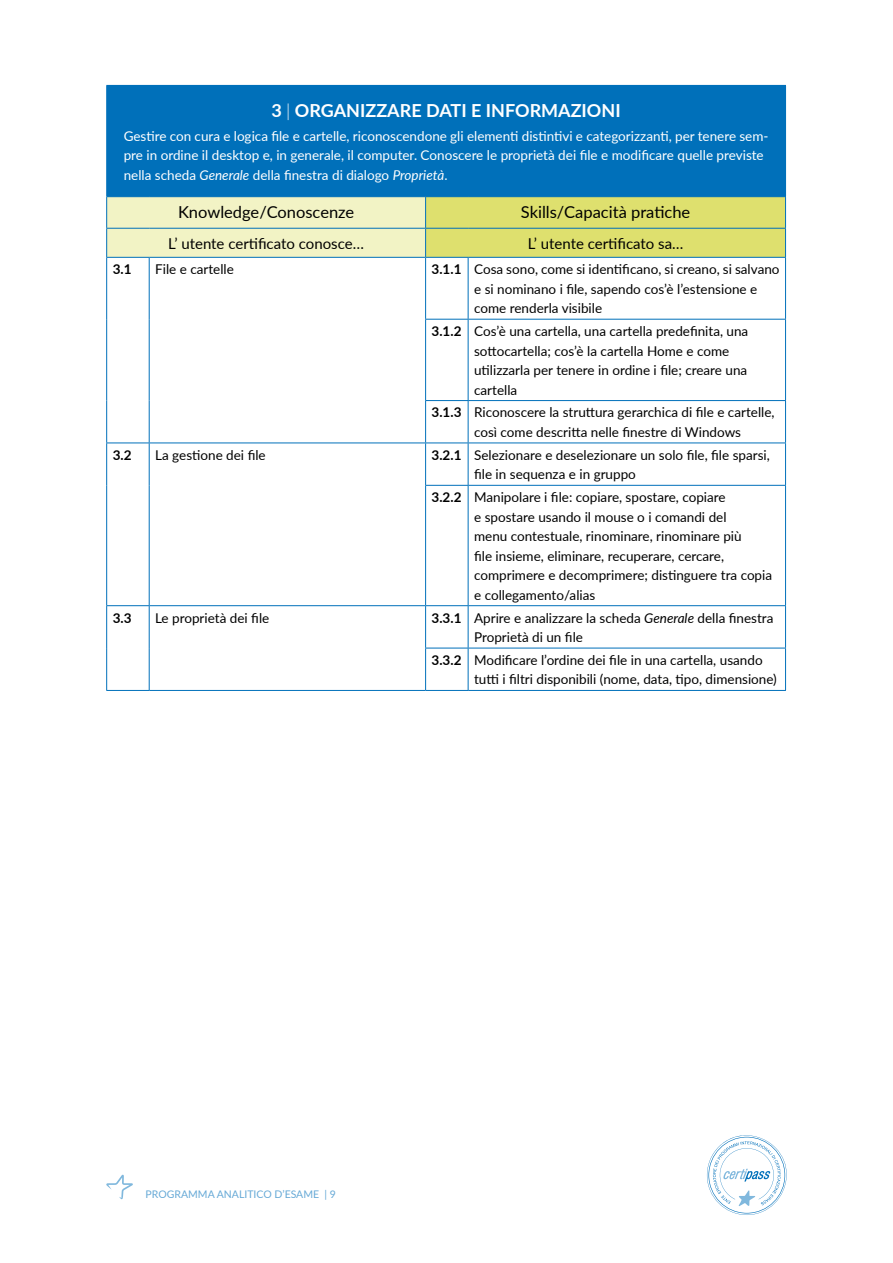
<style>
.page{position:relative;width:893px;height:1263px;background:#fff}
.page>*{position:absolute;margin:0;border:0;box-sizing:border-box;transform-origin:0 0}
.t1{font:700 18px "Lato";color:#fff}
.t2{font:16.5px "Lato";color:#000}
.t3{font:15px "Lato";color:#000}
.t4{font:13.5px/19.5px "Lato";color:#000}
.t5{font:13.5px/19.5px "Lato";color:#fff}
.t6{font:700 13.5px "Lato";color:#000}
.t7{font:10.5px "Lato";color:#66a9d6}
.s1{font-weight:300}
.s2{font-style:italic}
.s3{font-weight:700}
</style>
<div class="page">
<svg style="left:707px;top:1135px;width:80px;height:80px"></svg>
<svg style="left:106px;top:1174px;width:27px;height:25px"></svg>
<div style="left:107px;top:85px;width:678px;height:112px;background:#0070ba"></div>
<hr style="left:106px;top:85px;width:43px;height:1px;background:#0070ba">
<hr style="left:106px;top:86px;width:1px;height:110px;background:#0070ba">
<hr style="left:468px;top:85px;width:318px;height:1px;background:#0070ba">
<hr style="left:785px;top:86px;width:1px;height:110px;background:#0070ba">
<hr style="left:106px;top:196px;width:43px;height:1px;background:#0070ba">
<hr style="left:468px;top:196px;width:318px;height:1px;background:#0070ba">
<svg style="left:106px;top:197px;width:680px;height:60px;background:#dee497"></svg>
<hr style="left:106px;top:257px;width:43px;height:1px;background:#0070ba">
<hr style="left:106px;top:258px;width:1px;height:61px;background:#0070ba">
<hr style="left:149px;top:257px;width:277px;height:1px;background:#0070ba">
<hr style="left:149px;top:258px;width:1px;height:61px;background:#0070ba">
<hr style="left:106px;top:319px;width:1px;height:82px;background:#0070ba">
<hr style="left:149px;top:319px;width:1px;height:82px;background:#0070ba">
<hr style="left:106px;top:401px;width:1px;height:42px;background:#0070ba">
<hr style="left:149px;top:401px;width:1px;height:42px;background:#0070ba">
<hr style="left:426px;top:257px;width:42px;height:1px;background:#0070ba">
<hr style="left:425px;top:258px;width:1px;height:61px;background:#0070ba">
<hr style="left:468px;top:257px;width:318px;height:1px;background:#0070ba">
<hr style="left:468px;top:258px;width:1px;height:61px;background:#0070ba">
<hr style="left:785px;top:258px;width:1px;height:61px;background:#0070ba">
<hr style="left:425px;top:319px;width:43px;height:1px;background:#0070ba">
<hr style="left:425px;top:320px;width:1px;height:80px;background:#0070ba">
<hr style="left:468px;top:319px;width:318px;height:1px;background:#0070ba">
<hr style="left:468px;top:320px;width:1px;height:80px;background:#0070ba">
<hr style="left:785px;top:320px;width:1px;height:80px;background:#0070ba">
<hr style="left:425px;top:400px;width:43px;height:1px;background:#0070ba">
<hr style="left:425px;top:401px;width:1px;height:42px;background:#0070ba">
<hr style="left:468px;top:400px;width:318px;height:1px;background:#0070ba">
<hr style="left:468px;top:401px;width:1px;height:42px;background:#0070ba">
<hr style="left:785px;top:401px;width:1px;height:42px;background:#0070ba">
<hr style="left:106px;top:443px;width:43px;height:1px;background:#0070ba">
<hr style="left:106px;top:443px;width:1px;height:42px;background:#0070ba">
<hr style="left:149px;top:443px;width:277px;height:1px;background:#0070ba">
<hr style="left:149px;top:443px;width:1px;height:42px;background:#0070ba">
<hr style="left:106px;top:485px;width:1px;height:120px;background:#0070ba">
<hr style="left:149px;top:485px;width:1px;height:120px;background:#0070ba">
<hr style="left:426px;top:443px;width:42px;height:1px;background:#0070ba">
<hr style="left:425px;top:443px;width:1px;height:42px;background:#0070ba">
<hr style="left:468px;top:443px;width:318px;height:1px;background:#0070ba">
<hr style="left:468px;top:443px;width:1px;height:42px;background:#0070ba">
<hr style="left:785px;top:443px;width:1px;height:42px;background:#0070ba">
<hr style="left:425px;top:485px;width:43px;height:1px;background:#0070ba">
<hr style="left:425px;top:486px;width:1px;height:119px;background:#0070ba">
<hr style="left:468px;top:485px;width:318px;height:1px;background:#0070ba">
<hr style="left:468px;top:486px;width:1px;height:119px;background:#0070ba">
<hr style="left:785px;top:486px;width:1px;height:119px;background:#0070ba">
<hr style="left:106px;top:605px;width:43px;height:1px;background:#0070ba">
<hr style="left:106px;top:606px;width:1px;height:42px;background:#0070ba">
<hr style="left:149px;top:605px;width:277px;height:1px;background:#0070ba">
<hr style="left:149px;top:606px;width:1px;height:42px;background:#0070ba">
<hr style="left:106px;top:648px;width:1px;height:42px;background:#0070ba">
<hr style="left:149px;top:648px;width:1px;height:42px;background:#0070ba">
<hr style="left:106px;top:690px;width:43px;height:1px;background:#0070ba">
<hr style="left:149px;top:690px;width:277px;height:1px;background:#0070ba">
<hr style="left:426px;top:605px;width:42px;height:1px;background:#0070ba">
<hr style="left:425px;top:606px;width:1px;height:42px;background:#0070ba">
<hr style="left:468px;top:605px;width:318px;height:1px;background:#0070ba">
<hr style="left:468px;top:606px;width:1px;height:42px;background:#0070ba">
<hr style="left:785px;top:606px;width:1px;height:42px;background:#0070ba">
<hr style="left:425px;top:648px;width:43px;height:1px;background:#0070ba">
<hr style="left:425px;top:648px;width:1px;height:42px;background:#0070ba">
<hr style="left:468px;top:648px;width:318px;height:1px;background:#0070ba">
<hr style="left:468px;top:648px;width:1px;height:42px;background:#0070ba">
<hr style="left:785px;top:648px;width:1px;height:42px;background:#0070ba">
<hr style="left:426px;top:690px;width:42px;height:1px;background:#0070ba">
<hr style="left:468px;top:690px;width:318px;height:1px;background:#0070ba">
<h1 class="t1" style="left:271px;top:97px;width:351px">3 <span class="s1">|</span> ORGANIZZARE DATI E INFORMAZIONI</h1>
<p class="t5" style="left:124px;top:125px;width:646px">Gestire con cura e logica file e cartelle, riconoscendone gli elementi distintivi e categorizzanti, per tenere sem&shy;pre in ordine il desktop e, in generale, il computer. Conoscere le proprietà dei file e modificare quelle previste nella scheda <span class="s2">Generale</span> della finestra di dialogo <span class="s2">Proprietà</span>.</p>
<p class="t2" style="left:178px;top:201px;width:178px">Knowledge/Conoscenze</p>
<p class="t2" style="left:521px;top:201px;width:171px">Skills/Capacità pratiche</p>
<p class="t3" style="left:168px;top:233px;width:197px">L’ utente certificato conosce…</p>
<p class="t3" style="left:528px;top:233px;width:157px">L’ utente certificato sa…</p>
<p class="t6" style="left:113px;top:259px;width:20px">3.1</p>
<p class="t4" style="left:155px;top:259px;width:80px">File e cartelle</p>
<p class="t4" style="left:474px;top:259px;width:307px;text-indent:-43px"><span class="s3">3.1.1</span> Cosa sono, come si identificano, si creano, si salvano e si nominano i file, sapendo cos’è l’estensione e come renderla visibile</p>
<p class="t4" style="left:474px;top:321px;width:276px;text-indent:-43px"><span class="s3">3.1.2</span> Cos’è una cartella, una cartella predefinita, una sottocartella; cos’è la cartella Home e come utilizzarla per tenere in ordine i file; creare una cartella</p>
<p class="t4" style="left:474px;top:402px;width:302px;text-indent:-43px"><span class="s3">3.1.3</span> Riconoscere la struttura gerarchica di file e cartelle, così come descritta nelle finestre di Windows</p>
<p class="t6" style="left:113px;top:445px;width:20px">3.2</p>
<p class="t4" style="left:155px;top:445px;width:112px">La gestione dei file</p>
<p class="t4" style="left:474px;top:445px;width:297px;text-indent:-43px"><span class="s3">3.2.1</span> Selezionare e deselezionare un solo file, file sparsi, file in sequenza e in gruppo</p>
<p class="t4" style="left:474px;top:487px;width:300px;text-indent:-43px"><span class="s3">3.2.2</span> Manipolare i file: copiare, spostare, copiare<br>e spostare usando il mouse o i comandi del<br>menu contestuale, rinominare, rinominare più<br>file insieme, eliminare, recuperare, cercare, comprimere e decomprimere; distinguere tra copia e collegamento/alias</p>
<p class="t6" style="left:113px;top:608px;width:20px">3.3</p>
<p class="t4" style="left:155px;top:607px;width:116px">Le proprietà dei file</p>
<p class="t4" style="left:474px;top:607px;width:301px;text-indent:-43px"><span class="s3">3.3.1</span> Aprire e analizzare la scheda <span class="s2">Generale</span> della finestra<br>Proprietà di un file</p>
<p class="t4" style="left:474px;top:650px;width:304px;text-indent:-43px"><span class="s3">3.3.2</span> Modificare l’ordine dei file in una cartella, usando tutti i filtri disponibili (nome, data, tipo, dimensione)</p>
<p class="t7" style="left:146px;top:1187px;width:192px">PROGRAMMA ANALITICO D’ESAME | 9</p>
</div>
